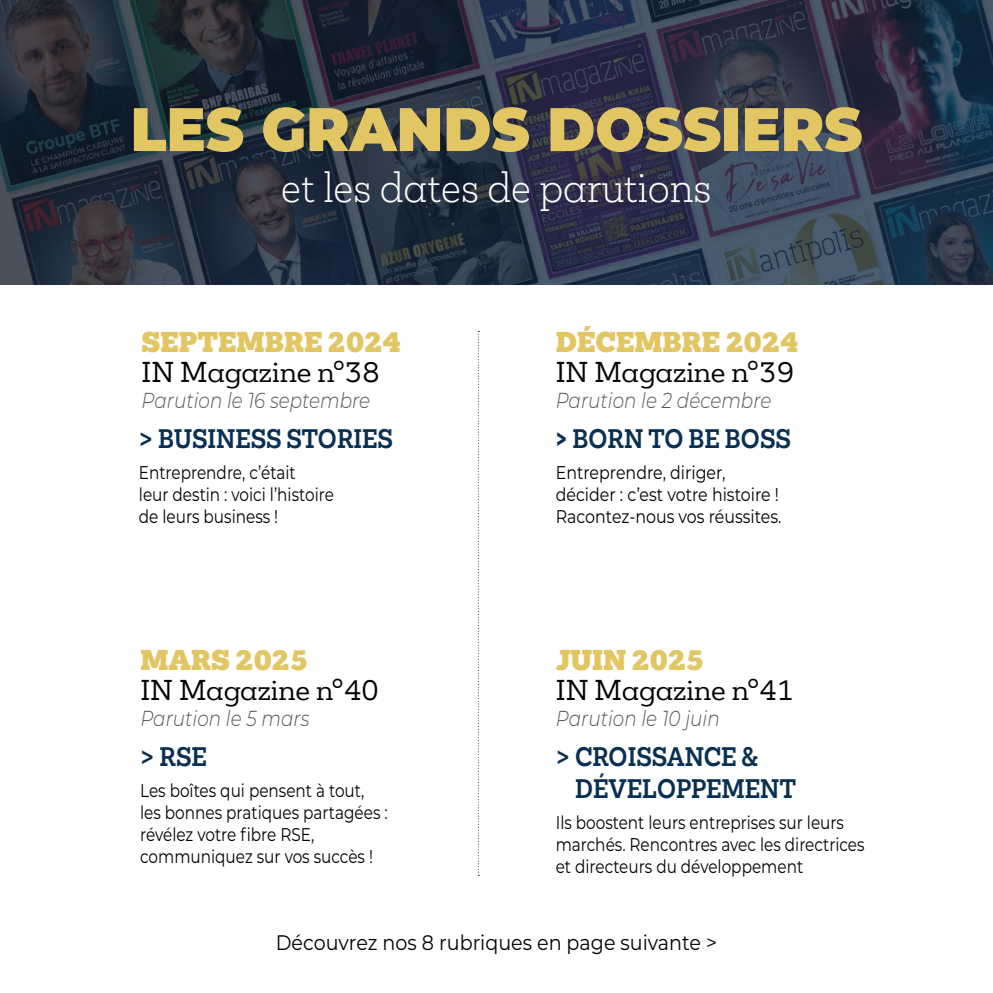
<style>
.page{position:relative;width:993px;height:993px;background:#fff}
.page>*{position:absolute;margin:0;border:0;box-sizing:border-box;transform-origin:0 0}
.t1{font:900 61.25px "Montserrat";color:#e2c663;scale:.95 1}
.t2{font:300 38.5px "Mokoko";color:#fff;scale:.94 1}
.t3{font:26.25px "Mokoko";color:#000}
.t4{font:900 26.25px "Mokoko";color:#e2c663}
.t5{font:700 24.5px/31.5px "Mokoko";color:#093053;scale:.9 1}
.t6{font:italic 300 21.7px "Montserrat";color:#575756;scale:.85 1}
.t7{font:21px "Montserrat";color:#000;scale:.91 1}
.t8{font:18.38px/22.1px "Montserrat";color:#000;scale:.83 1}
.t9{font:18.38px/22.1px "Montserrat";color:#000;scale:.86 1}
.s1{font-family:"Factoria";font-weight:900}
</style>
<div class="page">
<img style="left:0;top:0;width:992px;height:284px">
<svg style="left:477px;top:331px;width:2px;height:544px"></svg>
<h1 class="t1" style="left:130px;top:83px;width:771px">LES GRANDS DOSSIERS</h1>
<h2 class="t2" style="left:281px;top:161px;width:459px">et les dates de parutions</h2>
<h3 class="t4" style="left:141px;top:324px;width:260px">SEPTEMBRE 2024</h3>
<h3 class="t3" style="left:141px;top:354px;width:240px">IN Magazine n°38</h3>
<p class="t6" style="left:141px;top:385px;width:270px">Parution le 16 septembre</p>
<h3 class="t5" style="left:139px;top:423px;width:283px">&gt; BUSINESS STORIES</h3>
<p class="t8" style="left:139px;top:460px;width:236px">Entreprendre, c’était<br>leur destin : voici l’histoire de leurs business !</p>
<h3 class="t4" style="left:140px;top:642px;width:169px">MARS 2025</h3>
<h3 class="t3" style="left:140px;top:672px;width:240px">IN Magazine n°40</h3>
<p class="t6" style="left:140px;top:703px;width:200px">Parution le 5 mars</p>
<h3 class="t5" style="left:140px;top:741px;width:75px">&gt; RSE</h3>
<p class="t8" style="left:140px;top:778px;width:299px">Les boîtes qui pensent à tout, les bonnes pratiques partagées : révélez votre fibre RSE, communiquez sur vos succès !</p>
<h3 class="t4" style="left:555px;top:324px;width:244px">DÉCEMBRE 2024</h3>
<h3 class="t3" style="left:555px;top:354px;width:240px">IN Magazine n°39</h3>
<p class="t6" style="left:555px;top:385px;width:255px">Parution le 2 décembre</p>
<h3 class="t5" style="left:555px;top:423px;width:262px"><span class="s1">&gt;</span> BORN TO BE BOSS</h3>
<p class="t9" style="left:555px;top:460px;width:264px">Entreprendre, diriger, décider : c’est votre histoire !<br>Racontez-nous vos réussites.</p>
<h3 class="t4" style="left:555px;top:642px;width:150px">JUIN 2025</h3>
<h3 class="t3" style="left:555px;top:672px;width:240px">IN Magazine n°41</h3>
<p class="t6" style="left:555px;top:703px;width:194px">Parution le 10 juin</p>
<h3 class="t5" style="left:575px;top:741px;width:247px;text-indent:-19px">&gt; CROISSANCE &amp;<br>DÉVELOPPEMENT</h3>
<p class="t8" style="left:555px;top:810px;width:373px">Ils boostent leurs entreprises sur leurs marchés. Rencontres avec les directrices et directeurs du développement</p>
<p class="t7" style="left:276px;top:928px;width:486px">Découvrez nos 8 rubriques en page suivante &gt;</p>
</div>
